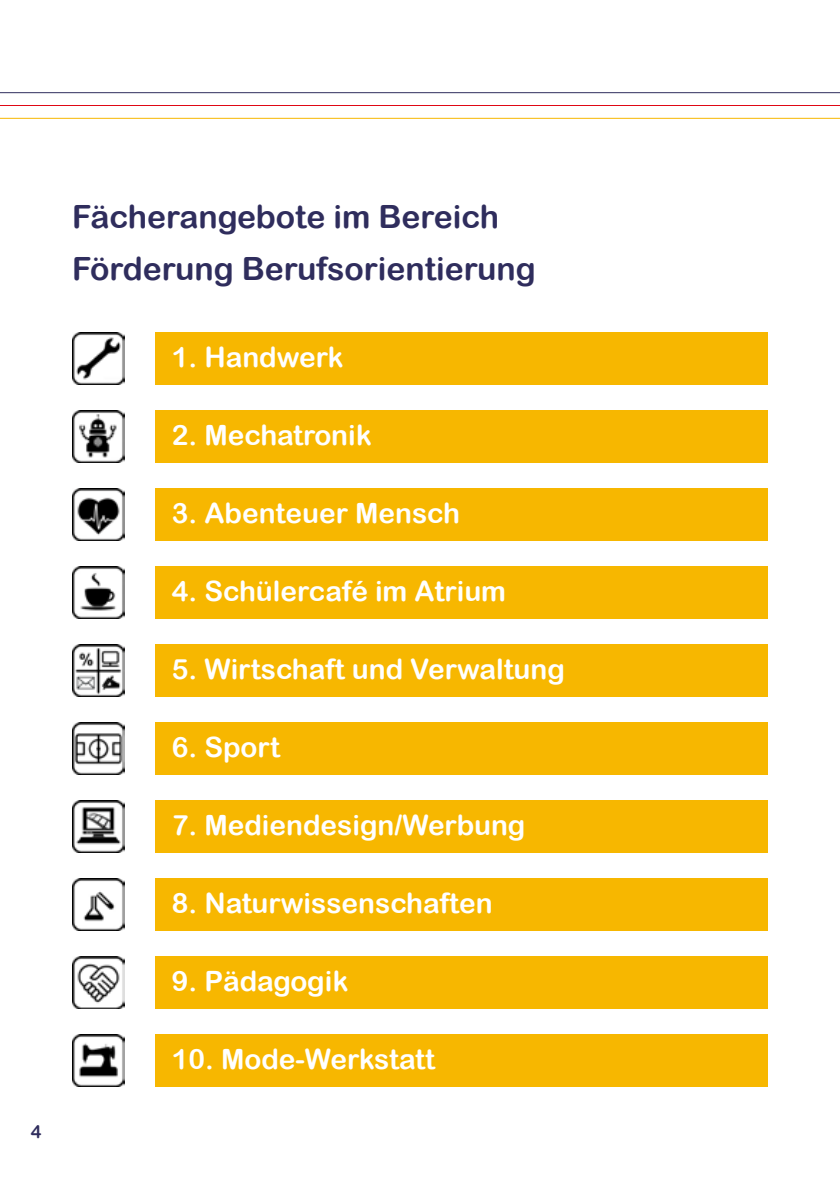
<style>
.page{position:relative;width:840px;height:1191px;background:#fff}
.page>*{position:absolute;margin:0;border:0;box-sizing:border-box;transform-origin:0 0}
.t1{font:32px/52px "Arial Rounded MT Bold";color:#2f2d5d}
.t2{font:28px "Arial Rounded MT Bold";color:#fff}
.t3{font:18px "Arial Rounded MT Bold";color:#2f2d5d}
</style>
<div class="page">
<hr style="left:0;top:92px;width:839px;height:1px;background:#2f2d5d">
<hr style="left:0;top:105px;width:839px;height:1px;background:#df0815">
<hr style="left:0;top:118px;width:839px;height:1px;background:#f7b700">
<div style="left:155px;top:332px;width:612px;height:52px;background:#f7b700"></div>
<div style="left:155px;top:410px;width:612px;height:52px;background:#f7b700"></div>
<div style="left:155px;top:488px;width:612px;height:52px;background:#f7b700"></div>
<div style="left:155px;top:566px;width:612px;height:52px;background:#f7b700"></div>
<div style="left:155px;top:644px;width:612px;height:52px;background:#f7b700"></div>
<div style="left:155px;top:722px;width:612px;height:52px;background:#f7b700"></div>
<div style="left:155px;top:800px;width:612px;height:52px;background:#f7b700"></div>
<div style="left:155px;top:878px;width:612px;height:52px;background:#f7b700"></div>
<div style="left:155px;top:956px;width:612px;height:52px;background:#f7b700"></div>
<div style="left:155px;top:1034px;width:612px;height:52px;background:#f7b700"></div>
<img style="left:72px;top:332px;width:52px;height:52px">
<img style="left:72px;top:410px;width:52px;height:52px">
<img style="left:72px;top:488px;width:52px;height:52px">
<img style="left:72px;top:566px;width:52px;height:52px">
<img style="left:72px;top:644px;width:52px;height:52px">
<img style="left:72px;top:722px;width:52px;height:52px">
<img style="left:72px;top:800px;width:52px;height:52px">
<img style="left:72px;top:878px;width:52px;height:52px">
<img style="left:72px;top:1034px;width:52px;height:52px">
<img style="left:72px;top:956px;width:52px;height:52px">
<p class="t3" style="left:31px;top:1121px;width:12px">4</p>
<p class="t1" style="left:72px;top:190px;width:465px">Fächerangebote im Bereich<br>Förderung Berufsorientierung</p>
<p class="t2" style="left:172px;top:340px;width:173px">1. Handwerk</p>
<p class="t2" style="left:172px;top:418px;width:201px">2. Mechatronik</p>
<p class="t2" style="left:172px;top:496px;width:289px">3. Abenteuer Mensch</p>
<p class="t2" style="left:172px;top:574px;width:335px">4. Schülercafé im Atrium</p>
<p class="t2" style="left:172px;top:652px;width:394px">5. Wirtschaft und Verwaltung</p>
<p class="t2" style="left:172px;top:730px;width:110px">6. Sport</p>
<p class="t2" style="left:172px;top:808px;width:355px">7. Mediendesign/Werbung</p>
<p class="t2" style="left:172px;top:886px;width:322px">8. Naturwissenschaften</p>
<p class="t2" style="left:172px;top:964px;width:178px">9. Pädagogik</p>
<p class="t2" style="left:172px;top:1042px;width:264px">10. Mode-Werkstatt</p>
</div>
